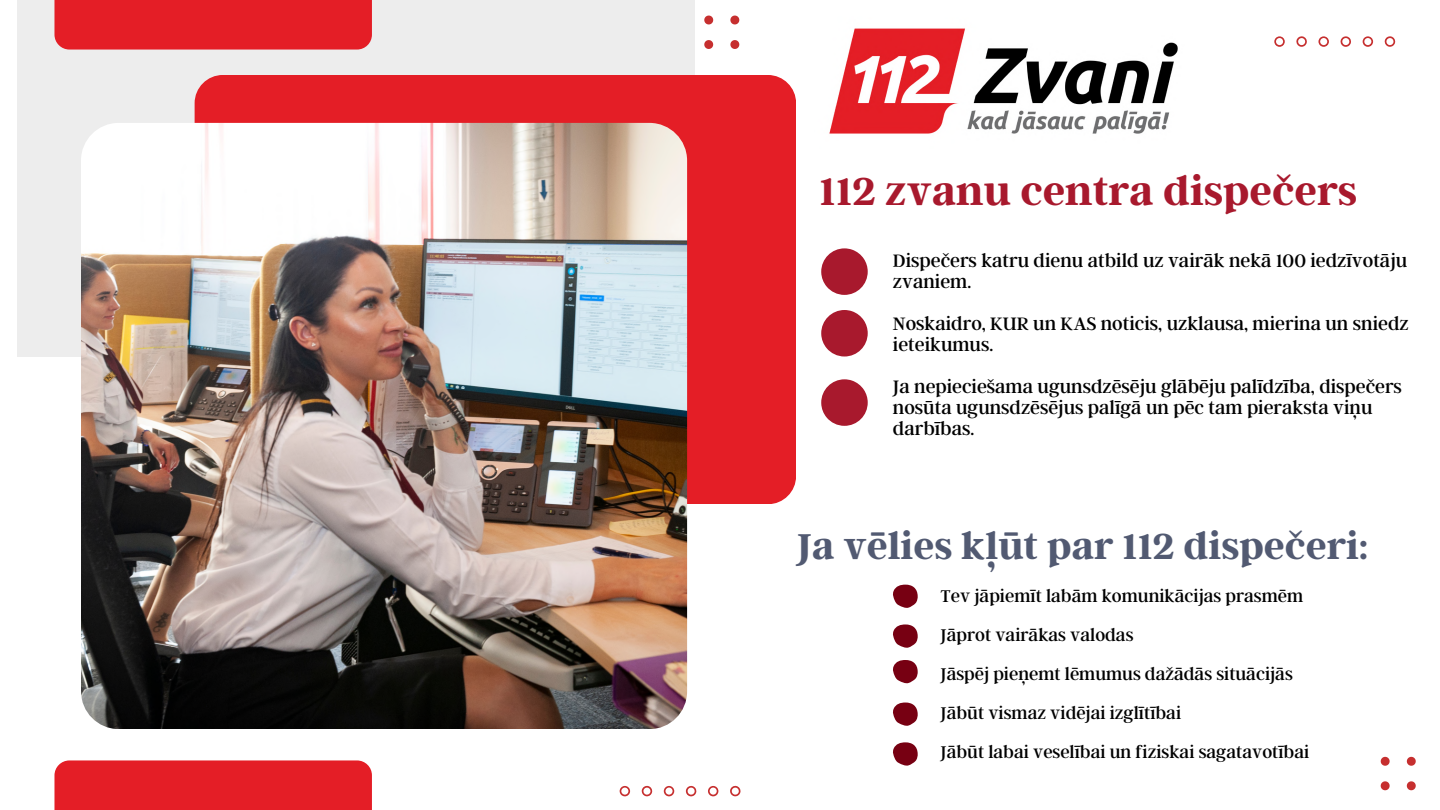
<style>
.page{position:relative;width:1440px;height:810px;background:#fff}
.page>*{position:absolute;margin:0;border:0;box-sizing:border-box;transform-origin:0 0}
.t1{font:700 43px "Argent CF";color:#a8192d}
.t2{font:700 40px "Argent CF";color:#525a72}
.t3{font:20px/21px "Argent CF";color:#000}
.t4{font:18.8px/39px "Argent CF";color:#000}
</style>
<div class="page">
<div style="left:17px;top:0;width:678px;height:357px;background:#ededed"></div>
<div style="left:54px;top:760px;width:318px;height:50px;background:#e41e26"></div>
<div style="left:54px;top:0;width:318px;height:49px;background:#e41e26"></div>
<svg style="left:704px;top:15px;width:36px;height:34px"></svg>
<svg style="left:1381px;top:756px;width:35px;height:35px"></svg>
<div style="left:195px;top:75px;width:601px;height:429px;background:#e41e26;border-radius:28px"></div>
<img style="left:81px;top:123px;width:606px;height:606px;border-radius:38px">
<svg style="left:620px;top:785px;width:121px;height:12px"></svg>
<img style="left:829px;top:28px;width:349px;height:106px">
<svg style="left:1274px;top:36px;width:122px;height:11px"></svg>
<svg style="left:893px;top:585px;width:25px;height:23px"></svg>
<svg style="left:893px;top:624px;width:25px;height:24px"></svg>
<svg style="left:893px;top:703px;width:25px;height:23px"></svg>
<svg style="left:893px;top:742px;width:25px;height:24px"></svg>
<svg style="left:893px;top:660px;width:25px;height:23px"></svg>
<svg style="left:821px;top:248px;width:47px;height:47px"></svg>
<svg style="left:821px;top:310px;width:47px;height:47px"></svg>
<svg style="left:821px;top:379px;width:47px;height:47px"></svg>
<h1 class="t1" style="left:820px;top:164px;width:539px">112 zvanu centra dispečers</h1>
<p class="t3" style="left:893px;top:249px;width:516px">Dispečers katru dienu atbild uz vairāk nekā 100 iedzīvotāju zvaniem.</p>
<p class="t3" style="left:893px;top:312px;width:517px">Noskaidro, KUR un KAS noticis, uzklausa, mierina un sniedz ieteikumus.</p>
<p class="t3" style="left:893px;top:375px;width:511px">Ja nepieciešama ugunsdzēsēju glābēju palīdzība, dispečers nosūta ugunsdzēsējus palīgā un pēc tam pieraksta viņu darbības.</p>
<h2 class="t2" style="left:797px;top:520px;width:573px">Ja vēlies kļūt par 112 dispečeri:</h2>
<p class="t4" style="left:941px;top:576px;width:370px">Tev jāpiemīt labām komunikācijas prasmēm Jāprot vairākas valodas<br>Jāspēj pieņemt lēmumus dažādās situācijās Jābūt vismaz vidējai izglītībai<br>Jābūt labai veselībai un fiziskai sagatavotībai</p>
</div>
